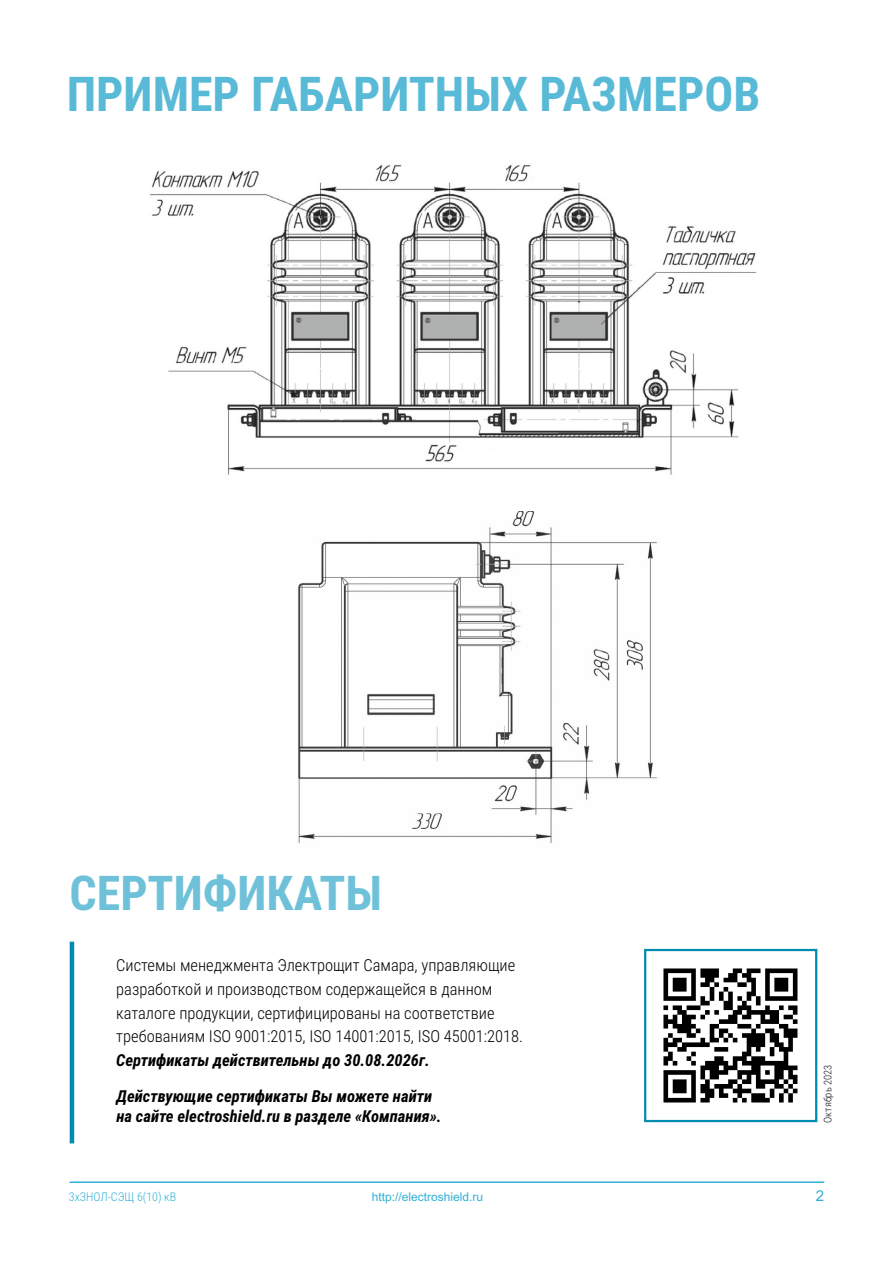
<style>
.page{position:relative;width:893px;height:1263px;background:#fff}
.page>*{position:absolute;margin:0;border:0;box-sizing:border-box;transform-origin:0 0}
.t1{font:700 48px "Roboto Condensed";color:#58bad7}
.t2{font:700 48px "Roboto Condensed";color:#6fc1da}
.t3{font:300 16.5px/23.7px "Roboto Condensed";color:#000}
.t4{font:italic 700 16.5px/19.8px "Roboto Condensed";color:#000}
.t5{font:15px "Arial";color:#30b0d5}
.t6{font:12px "Arial";color:#30b0d5}
.t7{font:300 12px "Roboto Condensed";color:#30b0d5}
.t8{font:300 10.5px "Roboto Condensed";color:#151616}
</style>
<div class="page">
<hr style="left:70px;top:1181px;width:754px;height:2px;background:#30b0d5">
<img style="left:298px;top:511px;width:359px;height:332px">
<img style="left:149px;top:165px;width:608px;height:310px">
<hr style="left:70px;top:942px;width:4px;height:201px;background:#008bb0">
<img style="left:663px;top:968px;width:135px;height:135px">
<div style="left:644px;top:949px;width:173px;height:173px;border:2px solid #008bb0"></div>
<h1 class="t1" style="left:67px;top:75px;width:695px">ПРИМЕР ГАБАРИТНЫХ РАЗМЕРОВ</h1>
<h1 class="t2" style="left:69px;top:874px;width:314px">СЕРТИФИКАТЫ</h1>
<p class="t3" style="left:116px;top:955px;width:408px">Системы менеджмента Электрощит Самара, управляющие разработкой и производством содержащейся в данном каталоге продукции, сертифицированы на соответствие требованиям ISO 9001:2015, ISO 14001:2015, ISO 45001:2018.</p>
<p class="t4" style="left:116px;top:1052px;width:315px">Сертификаты действительны до 30.08.2026г.</p>
<p class="t4" style="left:117px;top:1088px;width:327px">Действующие сертификаты Вы можете найти на сайте electroshield.ru в разделе «Компания».</p>
<p class="t8" style="left:824px;top:1123px;width:59px;rotate:-90deg">Октябрь 2023</p>
<p class="t7" style="left:69px;top:1192px;width:109px">3хЗНОЛ-СЭЩ 6(10) кВ</p>
<p class="t6" style="left:372px;top:1192px;width:113px">http://electroshield.ru</p>
<p class="t5" style="left:816px;top:1190px;width:10px">2</p>
</div>
